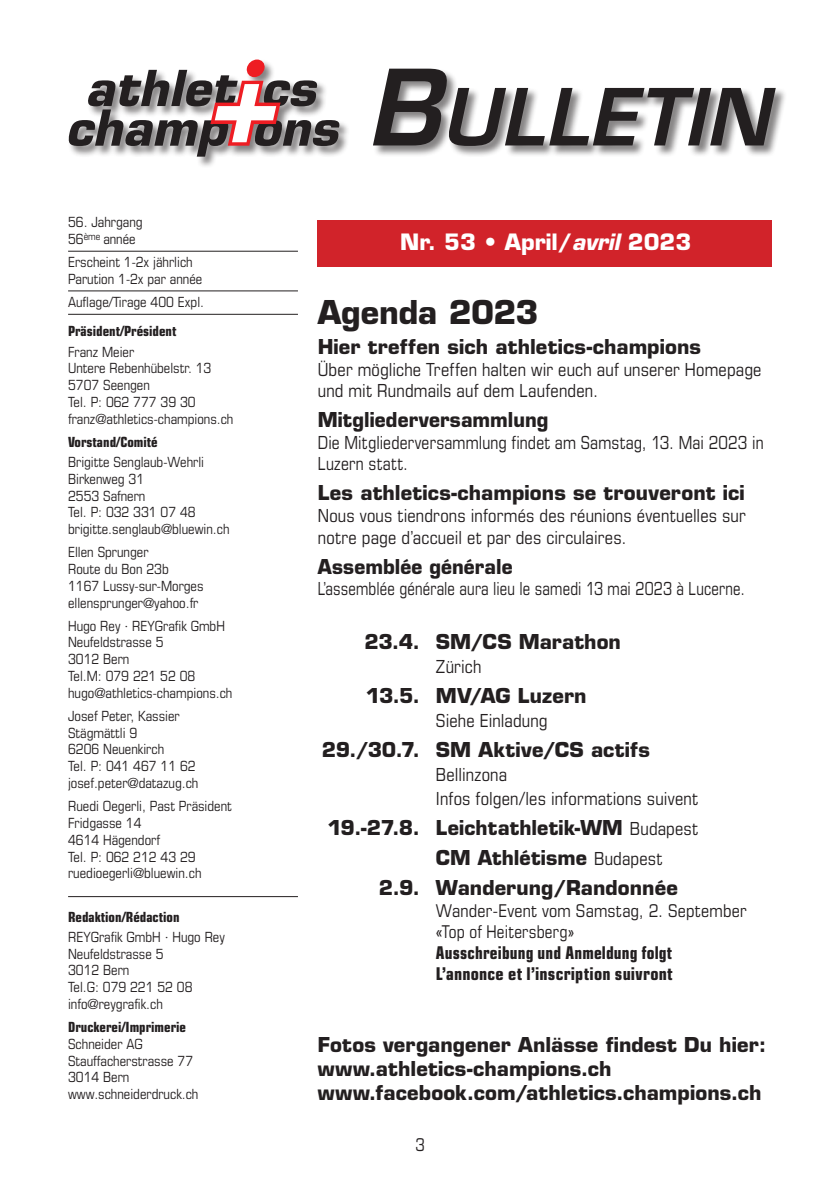
<style>
.page{position:relative;width:840px;height:1191px;background:#fff}
.page>*{position:absolute;margin:0;border:0;box-sizing:border-box;transform-origin:0 0}
.t1{font:700 32px "Eurostile LT Std";letter-spacing:-.01em;color:#231f20}
.t2{font:700 22px "Eurostile LT Std";color:#fff}
.t3{font:700 20px/24px "Eurostile LT Std";letter-spacing:.005em;color:#231f20}
.t4{font:700 20px "Eurostile LT Std";letter-spacing:.005em;color:#231f20;scale:.95 1}
.t5{font:700 20px "Eurostile";letter-spacing:.005em;color:#231f20}
.t6{font:condensed 18px/21.6px "Eurostile LT Std";letter-spacing:.01em;color:#231f20}
.t7{font:condensed 18px/21.6px "Eurostile LT Std";letter-spacing:.01em;color:#231f20;scale:.95 1}
.t8{font:condensed 18px "Eurostile LT Std";letter-spacing:.01em;color:#231f20;scale:.9 1}
.t9{font:700 condensed 17.6px/21.2px "Eurostile";letter-spacing:.01em;color:#231f20;scale:.95 1}
.t10{font:condensed 17.6px/21.2px "Eurostile";letter-spacing:.01em;color:#231f20}
.t11{font:condensed 17.6px "Eurostile LT Std";color:#231f20;scale:.95 1}
.t12{font:condensed 14px/16.8px "Eurostile LT Std";color:#231f20}
.t13{font:condensed 14px/16.8px "Eurostile";color:#231f20}
.t14{font:700 condensed 14px "Eurostile LT Std";color:#231f20}
.s1{font-style:italic}
.s2{font-weight:400;font-stretch:condensed;font-size:18px}
</style>
<div class="page">
<div style="left:317px;top:220px;width:454px;height:46px;background:#d1232a"></div>
<hr style="left:68px;top:251px;width:230px;height:1px;background:#231f20">
<hr style="left:68px;top:290px;width:230px;height:1px;background:#231f20">
<hr style="left:68px;top:314px;width:230px;height:1px;background:#231f20">
<div style="left:68px;top:59px;width:718px;height:109px;background:#231f20;opacity:.55"></div>
<svg style="left:68px;top:60px;width:272px;height:97px"></svg>
<svg style="left:373px;top:69px;width:402px;height:77px"></svg>
<hr style="left:68px;top:896px;width:230px;height:1px;background:#231f20">
<p class="t12" style="left:68px;top:214px;width:76px">56. Jahrgang<br>56<sup>ème</sup> année</p>
<p class="t12" style="left:68px;top:254px;width:136px">Erscheint 1-2x jährlich<br>Parution 1-2x par année</p>
<p class="t12" style="left:68px;top:293px;width:137px">Auflage/Tirage 400 Expl.</p>
<p class="t14" style="left:68px;top:323px;width:110px">Präsident/Président</p>
<p class="t12" style="left:68px;top:343px;width:167px">Franz Meier<br>Untere Rebenhübelstr. 13<br>5707 Seengen<br>Tel. P: 062 777 39 30 franz@athletics-champions.ch</p>
<p class="t14" style="left:68px;top:433px;width:91px">Vorstand/Comité</p>
<p class="t12" style="left:68px;top:453px;width:163px">Brigitte Senglaub-Wehrli<br>Birkenweg 31<br>2553 Safnern<br>Tel. P: 032 331 07 48 brigitte.senglaub@bluewin.ch</p>
<p class="t13" style="left:68px;top:543px;width:137px">Ellen Sprunger<br>Route du Bon 23b<br>1167 Lussy-sur-Morges ellensprunger@yahoo.fr</p>
<p class="t12" style="left:68px;top:617px;width:166px">Hugo Rey · REYGrafik GmbH<br>Neufeldstrasse 5<br>3012 Bern<br>Tel.M: 079 221 52 08 hugo@athletics-champions.ch</p>
<p class="t12" style="left:68px;top:707px;width:132px">Josef Peter, Kassier<br>Stägmättli 9<br>6206 Neuenkirch<br>Tel. P: 041 467 11 62 josef.peter@datazug.ch</p>
<p class="t12" style="left:68px;top:797px;width:165px">Ruedi Oegerli, Past Präsident<br>Fridgasse 14<br>4614 Hägendorf<br>Tel. P: 062 212 43 29 ruedioegerli@bluewin.ch</p>
<p class="t14" style="left:68px;top:908px;width:113px">Redaktion/Rédaction</p>
<p class="t12" style="left:68px;top:928px;width:158px">REYGrafik GmbH · Hugo Rey<br>Neufeldstrasse 5<br>3012 Bern<br>Tel.G: 079 221 52 08 info@reygrafik.ch</p>
<p class="t14" style="left:68px;top:1018px;width:119px">Druckerei/Imprimerie</p>
<p class="t13" style="left:68px;top:1035px;width:132px">Schneider AG<br>Stauffacherstrasse 77<br>3014 Bern www.schneiderdruck.ch</p>
<h2 class="t2" style="left:400px;top:228px;width:292px">Nr. 53 • April/<span class="s1">avril</span> 2023</h2>
<h1 class="t1" style="left:317px;top:292px;width:222px">Agenda 2023</h1>
<h3 class="t3" style="left:317px;top:334px;width:384px">Hier treffen sich athletics-champions</h3>
<p class="t6" style="left:317px;top:358px;width:445px">Über mögliche Treffen halten wir euch auf unserer Homepage und mit Rundmails auf dem Laufenden.</p>
<h3 class="t4" style="left:317px;top:407px;width:244px">Mitgliederversammlung</h3>
<p class="t7" style="left:317px;top:431px;width:470px">Die Mitgliederversammlung findet am Samstag, 13. Mai 2023 in<br>Luzern statt.</p>
<h3 class="t3" style="left:317px;top:481px;width:428px">Les athletics-champions se trouveront ici</h3>
<p class="t6" style="left:317px;top:504px;width:429px">Nous vous tiendrons informés des réunions éventuelles sur notre page d’accueil et par des circulaires.</p>
<h3 class="t4" style="left:317px;top:554px;width:206px">Assemblée générale</h3>
<p class="t8" style="left:317px;top:578px;width:476px">L’assemblée générale aura lieu le samedi 13 mai 2023 à Lucerne.</p>
<h3 class="t3" style="left:364px;top:630px;width:258px">23.4. SM/CS Marathon</h3>
<p class="t6" style="left:435px;top:655px;width:47px">Zürich</p>
<h3 class="t3" style="left:366px;top:684px;width:222px">13.5. MV/AG Luzern</h3>
<p class="t6" style="left:435px;top:709px;width:113px">Siehe Einladung</p>
<h3 class="t3" style="left:322px;top:738px;width:329px">29./30.7. SM Aktive/CS actifs</h3>
<p class="t6" style="left:435px;top:762px;width:263px;line-height:24px">Bellinzona<br>Infos folgen/les informations suivent</p>
<h3 class="t3" style="left:327px;top:816px;width:372px">19.-27.8. Leichtathletik-WM <span class="s2">Budapest</span></h3>
<h3 class="t3" style="left:435px;top:846px;width:228px">CM Athlétisme <span class="s2">Budapest</span></h3>
<h3 class="t3" style="left:378px;top:876px;width:300px">2.9. Wanderung/Randonnée</h3>
<p class="t10" style="left:435px;top:899px;width:312px">Wander-Event vom Samstag, 2. September «Top of Heitersberg»</p>
<p class="t9" style="left:435px;top:942px;width:251px">Ausschreibung und Anmeldung folgt<br>L’annonce et l’inscription suivront</p>
<h3 class="t5" style="left:317px;top:1032px;width:449px">Fotos vergangener Anlässe findest Du hier:</h3>
<h3 class="t3" style="left:317px;top:1056px;width:445px">www.athletics-champions.ch www.facebook.com/athletics.champions.ch</h3>
<p class="t11" style="left:415px;top:1134px;width:11px">3</p>
</div>
